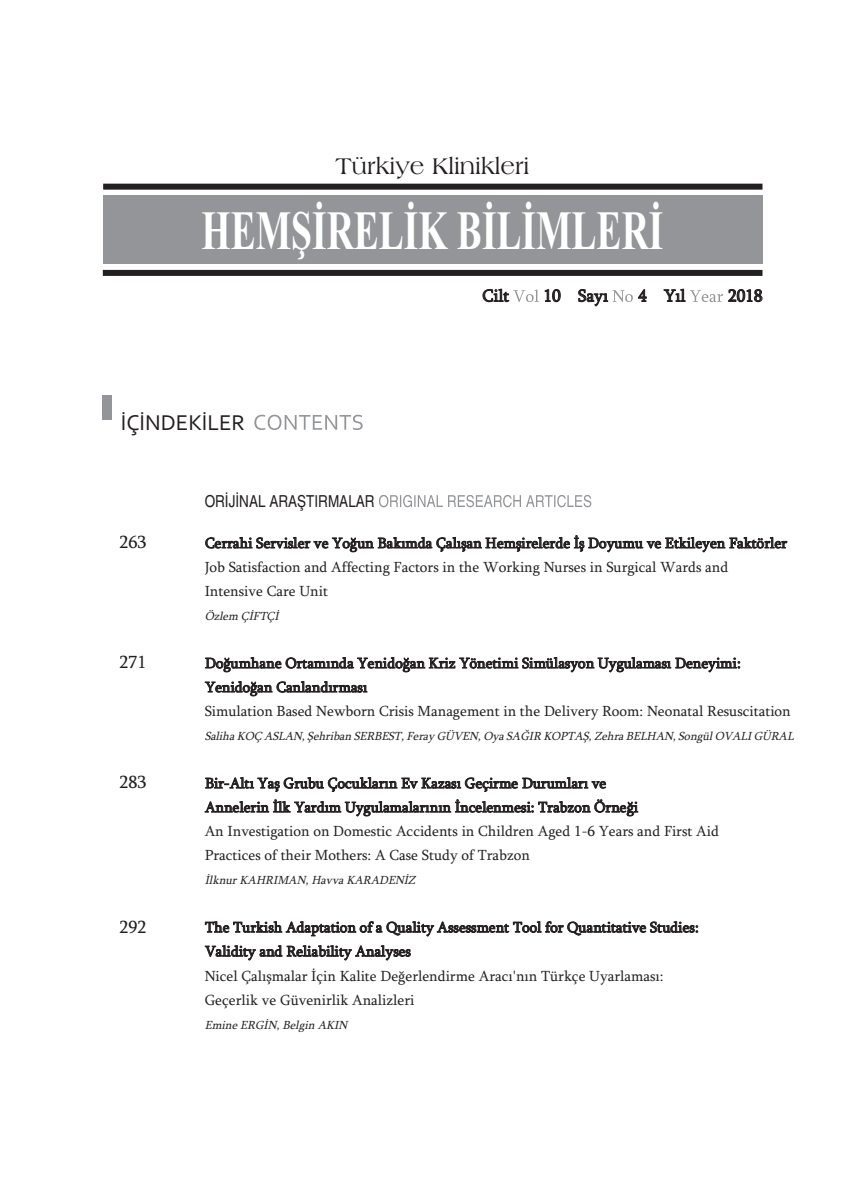
<style>
.page{position:relative;width:865px;height:1197px;background:#fff}
.page>*{position:absolute;margin:0;border:0;box-sizing:border-box;transform-origin:0 0}
.t1{font:700 55.35px "Times New Roman";color:#fff;scale:.68 1}
.t2{font:24px "Americana BT Roman";color:#231f20}
.t3{font:22.5px "Corbel";color:#231f20}
.t4{font:18px "Sylfaen";color:#231f20}
.t5{font:17.25px "Sylfaen";color:#231f20}
.t6{font:condensed 16.5px "Helvetica";color:#231f20}
.t7{font:15px/24.2px "Sylfaen";color:#231f20}
.t8{font:italic 12px "Sylfaen";color:#231f20}
</style>
<div class="page">
<svg style="left:379px;top:495px;width:155px;height:12px"></svg>
<svg style="left:254px;top:414px;width:108px;height:16px"></svg>
<div style="left:103px;top:395px;width:9px;height:25px;background:#939598"></div>
<div style="left:103px;top:195px;width:659px;height:68px;background:#939598"></div>
<div style="left:103px;top:184px;width:659px;height:6px;background:#231f20"></div>
<div style="left:103px;top:270px;width:659px;height:6px;background:#231f20"></div>
<svg style="left:513px;top:289px;width:26px;height:13px"></svg>
<svg style="left:612px;top:290px;width:21px;height:12px"></svg>
<svg style="left:690px;top:290px;width:33px;height:12px"></svg>
<h2 class="t2" style="left:335px;top:152px;width:195px">Türkiye Klinikleri</h2>
<h1 class="t1" style="left:202px;top:198px;width:680px">HEMŞİRELİK BİLİMLERİ</h1>
<p class="t5" style="left:482px;top:285px;width:28px">Cilt</p>
<p class="t5" style="left:543px;top:285px;width:66px">10 Sayı</p>
<p class="t5" style="left:638px;top:285px;width:49px">4 Yıl</p>
<p class="t5" style="left:728px;top:285px;width:36px">2018</p>
<h3 class="t3" style="left:121px;top:409px;width:126px">İÇİNDEKİLER</h3>
<p class="t6" style="left:205px;top:491px;width:171px">ORİJİNAL ARAŞTIRMALAR</p>
<p class="t4" style="left:120px;top:531px;width:28px">263</p>
<p class="t7" style="left:205px;top:530px;width:584px">Cerrahi Servisler ve Yoğun Bakımda Çalışan Hemşirelerde İş Doyumu ve Etkileyen Faktörler<br>Job Satisfaction and Affecting Factors in the Working Nurses in Surgical Wards and<br>Intensive Care Unit</p>
<p class="t8" style="left:205px;top:609px;width:79px">Özlem ÇİFTÇİ</p>
<p class="t4" style="left:120px;top:651px;width:28px">271</p>
<p class="t7" style="left:205px;top:650px;width:587px">Doğumhane Ortamında Yenidoğan Kriz Yönetimi Simülasyon Uygulaması Deneyimi:<br>Yenidoğan Canlandırması<br>Simulation Based Newborn Crisis Management in the Delivery Room: Neonatal Resuscitation</p>
<p class="t8" style="left:205px;top:729px;width:594px">Saliha KOÇ ASLAN, Şehriban SERBEST, Feray GÜVEN, Oya SAĞIR KOPTAŞ, Zehra BELHAN, Songül OVALI GÜRAL</p>
<p class="t4" style="left:120px;top:771px;width:28px">283</p>
<p class="t7" style="left:205px;top:770px;width:516px">Bir-Altı Yaş Grubu Çocukların Ev Kazası Geçirme Durumları ve<br>Annelerin İlk Yardım Uygulamalarının İncelenmesi: Trabzon Örneği<br>An Investigation on Domestic Accidents in Children Aged 1-6 Years and First Aid Practices of their Mothers: A Case Study of Trabzon</p>
<p class="t8" style="left:205px;top:873px;width:216px">İlknur KAHRIMAN, Havva KARADENİZ</p>
<p class="t4" style="left:120px;top:915px;width:28px">292</p>
<p class="t7" style="left:205px;top:914px;width:495px">The Turkish Adaptation of a Quality Assessment Tool for Quantitative Studies:<br>Validity and Reliability Analyses<br>Nicel Çalışmalar İçin Kalite Değerlendirme Aracı'nın Türkçe Uyarlaması:<br>Geçerlik ve Güvenirlik Analizleri</p>
<p class="t8" style="left:205px;top:1017px;width:147px">Emine ERGİN, Belgin AKIN</p>
</div>
